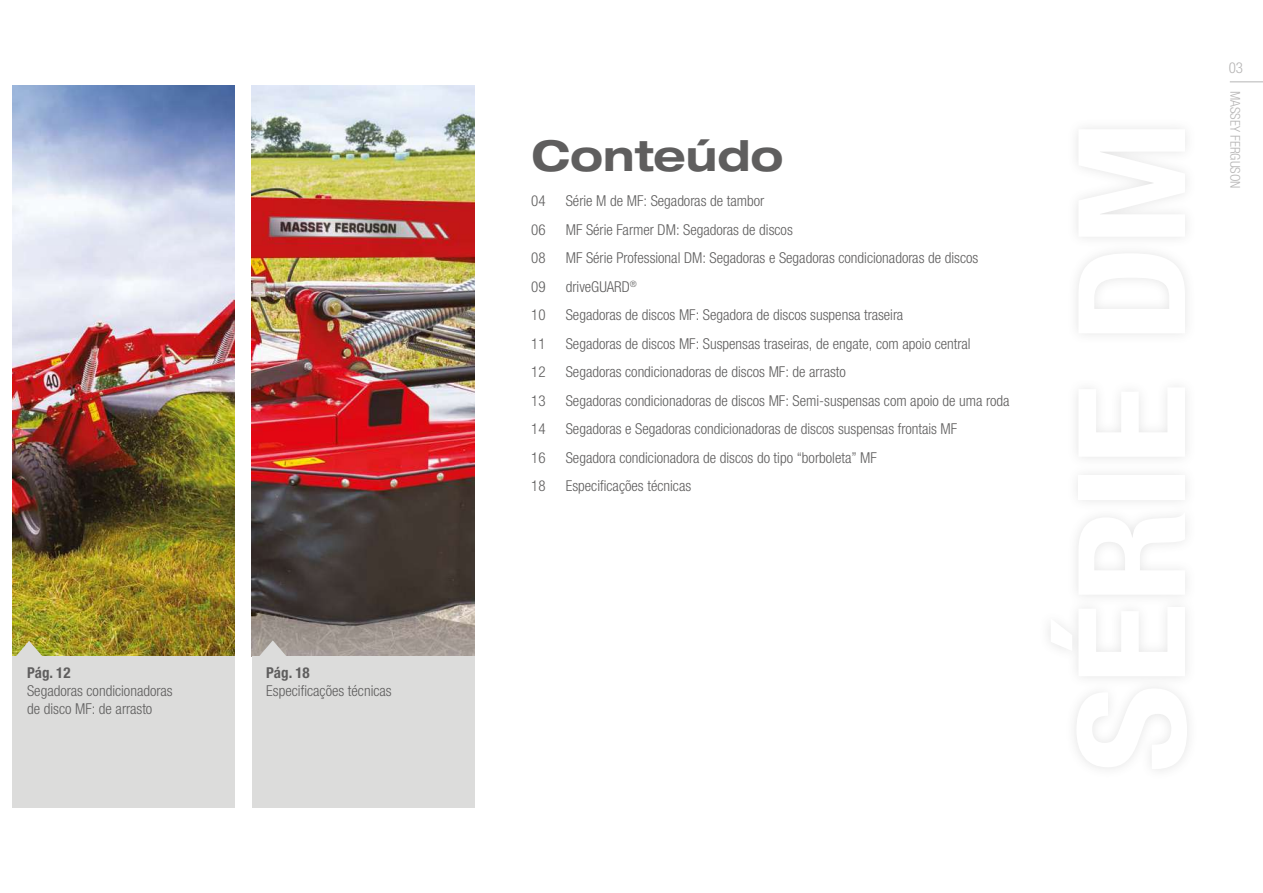
<style>
.page{position:relative;width:1263px;height:893px;background:#fff}
.page>*{position:absolute;margin:0;border:0;box-sizing:border-box;transform-origin:0 0}
.t1{font:700 condensed 149.1px "Helvetica Neue LTW1 G";color:#fff;scale:1.14 1}
.t2{font:700 expanded 42.6px "Helvetica Neue LT Std";color:#5f5e5e}
.t3{font:300 condensed 15px/18px "Helvetica Neue LTW1 G";color:#5f5e5e}
.t4{font:700 condensed 15px "Helvetica Neue LTW1 G";color:#5f5e5e}
.t5{font:300 condensed 15px "Helvetica Neue LTW1 G";color:#b6b5b5}
.t6{font:300 condensed 13.5px "Helvetica Neue LTW1 G";color:#b6b5b5}
</style>
<div class="page">
<div style="left:1039px;top:118px;width:159px;height:662px;background:#5f5e5e;opacity:.17"></div>
<img style="left:252px;top:85px;width:222px;height:572px">
<img style="left:13px;top:85px;width:222px;height:572px">
<div style="left:13px;top:657px;width:222px;height:151px;background:#dcdcdb"></div>
<div style="left:252px;top:657px;width:222px;height:151px;background:#dcdcdb"></div>
<svg style="left:15px;top:641px;width:28px;height:16px"></svg>
<svg style="left:259px;top:640px;width:28px;height:17px"></svg>
<hr style="left:1230px;top:81px;width:33px;height:1px;background:#b6b5b5">
<p class="t4" style="left:27px;top:664px;width:45px">Pág. 12</p>
<p class="t3" style="left:27px;top:682px;width:147px">Segadoras condicionadoras de disco MF: de arrasto</p>
<p class="t4" style="left:266px;top:664px;width:45px">Pág. 18</p>
<p class="t3" style="left:266px;top:682px;width:127px">Especificações técnicas</p>
<h2 class="t2" style="left:531px;top:129px;width:253px">Conteúdo</h2>
<p class="t3" style="left:531px;top:192px;width:16px">04</p>
<p class="t3" style="left:566px;top:192px;width:200px">Série M de MF: Segadoras de tambor</p>
<p class="t3" style="left:531px;top:221px;width:16px">06</p>
<p class="t3" style="left:566px;top:221px;width:229px">MF Série Farmer DM: Segadoras de discos</p>
<p class="t3" style="left:531px;top:249px;width:16px">08</p>
<p class="t3" style="left:566px;top:249px;width:414px">MF Série Professional DM: Segadoras e Segadoras condicionadoras de discos</p>
<p class="t3" style="left:531px;top:278px;width:16px">09</p>
<p class="t3" style="left:566px;top:278px;width:73px">driveGUARD<sup>®</sup></p>
<p class="t3" style="left:531px;top:306px;width:16px">10</p>
<p class="t3" style="left:566px;top:306px;width:339px">Segadoras de discos MF: Segadora de discos suspensa traseira</p>
<p class="t3" style="left:531px;top:335px;width:16px">11</p>
<p class="t3" style="left:566px;top:335px;width:406px">Segadoras de discos MF: Suspensas traseiras, de engate, com apoio central</p>
<p class="t3" style="left:531px;top:363px;width:16px">12</p>
<p class="t3" style="left:566px;top:363px;width:282px">Segadoras condicionadoras de discos MF: de arrasto</p>
<p class="t3" style="left:531px;top:392px;width:16px">13</p>
<p class="t3" style="left:566px;top:392px;width:445px">Segadoras condicionadoras de discos MF: Semi-suspensas com apoio de uma roda</p>
<p class="t3" style="left:531px;top:420px;width:16px">14</p>
<p class="t3" style="left:566px;top:420px;width:393px">Segadoras e Segadoras condicionadoras de discos suspensas frontais MF</p>
<p class="t3" style="left:531px;top:449px;width:16px">16</p>
<p class="t3" style="left:566px;top:449px;width:313px">Segadora condicionadora de discos do tipo “borboleta” MF</p>
<p class="t3" style="left:531px;top:477px;width:16px">18</p>
<p class="t3" style="left:566px;top:477px;width:127px">Especificações técnicas</p>
<h1 class="t1" style="left:1043px;top:773px;width:574px;rotate:-90deg">SÉRIE DM</h1>
<p class="t5" style="left:1229px;top:59px;width:16px">03</p>
<p class="t6" style="left:1243px;top:91px;width:99px;rotate:90deg">MASSEY FERGUSON</p>
</div>
